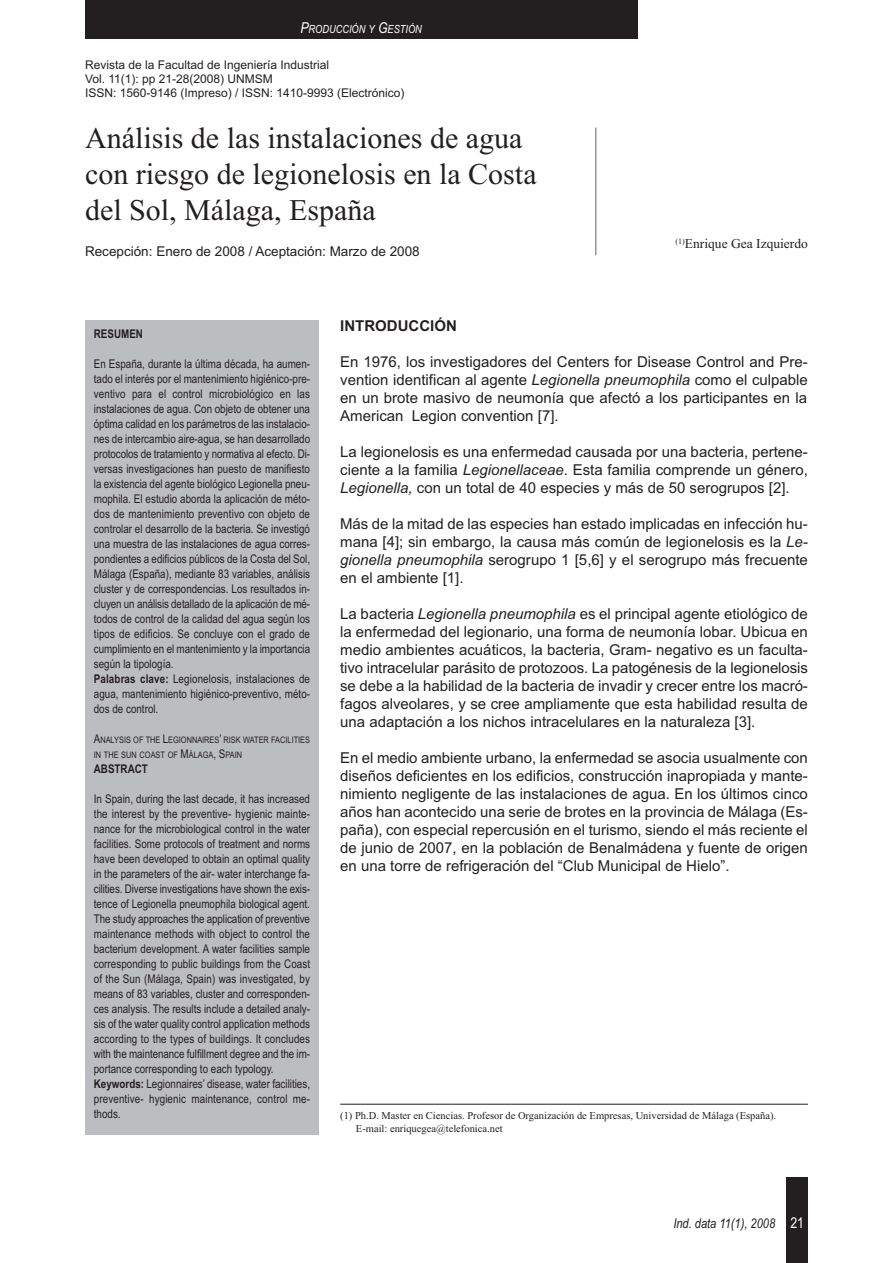
<style>
.page{position:relative;width:893px;height:1263px;background:#fff}
.page>*{position:absolute;margin:0;border:0;box-sizing:border-box;transform-origin:0 0}
.t1{font:30px/36px "Times New Roman";color:#231f20}
.t2{font:15px/18px "Arial";color:#231f20;text-align:justify}
.t3{font:700 15px "Arial";color:#231f20}
.t4{font:13.5px "Arial";color:#231f20}
.t5{font:13.5px "Times New Roman";color:#231f20}
.t6{font:italic 13.5px "Arial Narrow";color:#231f20}
.t7{font:12px/15px "Arial Narrow";color:#231f20}
.t8{font:12px/14.2px "Arial";color:#231f20}
.t9{font:700 12px "Arial Narrow";color:#231f20}
.t10{font:italic 11.25px "Arial Narrow";color:#fff}
.t11{font:10.5px/12.6px "Times New Roman";color:#231f20}
.t12{font:9px/15px "Arial Narrow";color:#231f20}
.s1{font-size:15px}
.s2{font-weight:700}
.s3{font-size:12px}
.s4{font-style:italic}
.s5{font-style:normal;font-size:15px;color:#fff}
</style>
<div class="page">
<div style="left:787px;top:1178px;width:21px;height:85px;background:#231f20"></div>
<div style="left:85px;top:0;width:553px;height:38px;background:#231f20"></div>
<div style="left:85px;top:320px;width:234px;height:815px;background:#bcbdc0"></div>
<hr style="left:595px;top:128px;width:1px;height:127px;background:#939598">
<hr style="left:340px;top:1104px;width:468px;height:1px;background:#231f20">
<p class="t10" style="left:300px;top:22px;width:123px"><span class="s1">P</span>RODUCCIÓN Y <span class="s1">G</span>ESTIÓN</p>
<p class="t8" style="left:85px;top:57px;width:321px">Revista de la Facultad de Ingeniería Industrial<br>Vol. 11(1): pp 21-28(2008) UNMSM<br>ISSN: 1560-9146 (Impreso) / ISSN: 1410-9993 (Electrónico)</p>
<h1 class="t1" style="left:85px;top:120px;width:453px">Análisis de las instalaciones de agua con riesgo de legionelosis en la Costa del Sol, Málaga, España</h1>
<p class="t4" style="left:85px;top:244px;width:336px">Recepción: Enero de 2008 / Aceptación: Marzo de 2008</p>
<p class="t5" style="left:675px;top:235px;width:134px"><sup>(1)</sup>Enrique Gea Izquierdo</p>
<p class="t9" style="left:94px;top:327px;width:51px">RESUMEN</p>
<p class="t7" style="left:94px;top:357px;width:218px">En España, durante la última década, ha aumen&shy;tado el interés por el mantenimiento higiénico-pre&shy;ventivo para el control microbiológico en las instalaciones de agua. Con objeto de obtener una óptima calidad en los parámetros de las instalacio&shy;nes de intercambio aire-agua, se han desarrollado protocolos de tratamiento y normativa al efecto. Di&shy;versas investigaciones han puesto de manifiesto la existencia del agente biológico Legionella pneu&shy;mophila. El estudio aborda la aplicación de méto&shy;dos de mantenimiento preventivo con objeto de controlar el desarrollo de la bacteria. Se investigó una muestra de las instalaciones de agua corres&shy;pondientes a edificios públicos de la Costa del Sol, Málaga (España), mediante 83 variables, análisis cluster y de correspondencias. Los resultados in&shy;cluyen un análisis detallado de la aplicación de mé&shy;todos de control de la calidad del agua según los tipos de edificios. Se concluye con el grado de cumplimiento en el mantenimiento y la importancia según la tipología.<br><span class="s2">Palabras clave:</span> Legionelosis, instalaciones de agua, mantenimiento higiénico-preventivo, méto&shy;dos de control.</p>
<p class="t12" style="left:94px;top:733px;width:218px"><span class="s3">A</span>NALYSIS OF THE <span class="s3">L</span>EGIONNAIRES<span class="s3">’</span> RISK WATER FACILITIES<br>IN THE SUN COAST OF <span class="s3">M</span>ÁLAGA<span class="s3">, S</span>PAIN</p>
<p class="t9" style="left:94px;top:762px;width:56px">ABSTRACT</p>
<p class="t7" style="left:94px;top:792px;width:218px">In Spain, during the last decade, it has increased the interest by the preventive- hygienic mainte&shy;nance for the microbiological control in the water facilities. Some protocols of treatment and norms have been developed to obtain an optimal quality in the parameters of the air- water interchange fa&shy;cilities. Diverse investigations have shown the exis&shy;tence of Legionella pneumophila biological agent.<br>The study approaches the application of preventive maintenance methods with object to control the bacterium development. A water facilities sample corresponding to public buildings from the Coast of the Sun (Málaga, Spain) was investigated, by means of 83 variables, cluster and corresponden&shy;ces analysis. The results include a detailed analy&shy;sis of the water quality control application methods according to the types of buildings. It concludes with the maintenance fulfillment degree and the im&shy;portance corresponding to each typology.<br><span class="s2">Keywords:</span> Legionnaires’ disease, water facilities, preventive- hygienic maintenance, control me&shy;thods.</p>
<p class="t3" style="left:340px;top:317px;width:118px">INTRODUCCIÓN</p>
<p class="t2" style="left:340px;top:353px;width:469px">En 1976, los investigadores del Centers for Disease Control and Pre&shy;vention identifican al agente <span class="s4">Legionella pneumophila</span> como el culpable en un brote masivo de neumonía que afectó a los participantes en la American Legion convention [7].</p>
<p class="t2" style="left:340px;top:443px;width:469px">La legionelosis es una enfermedad causada por una bacteria, pertene&shy;ciente a la familia <span class="s4">Legionellaceae</span>. Esta familia comprende un género, <span class="s4">Legionella,</span> con un total de 40 especies y más de 50 serogrupos [2].</p>
<p class="t2" style="left:340px;top:515px;width:469px">Más de la mitad de las especies han estado implicadas en infección hu&shy;mana [4]; sin embargo, la causa más común de legionelosis es la <span class="s4">Le&shy;gionella pneumophila</span> serogrupo 1 [5,6] y el serogrupo más frecuente en el ambiente [1].</p>
<p class="t2" style="left:340px;top:605px;width:469px">La bacteria <span class="s4">Legionella pneumophila</span> es el principal agente etiológico de la enfermedad del legionario, una forma de neumonía lobar. Ubicua en medio ambientes acuáticos, la bacteria, Gram- negativo es un faculta&shy;tivo intracelular parásito de protozoos. La patogénesis de la legionelosis se debe a la habilidad de la bacteria de invadir y crecer entre los macró&shy;fagos alveolares, y se cree ampliamente que esta habilidad resulta de una adaptación a los nichos intracelulares en la naturaleza [3].</p>
<p class="t2" style="left:340px;top:749px;width:469px">En el medio ambiente urbano, la enfermedad se asocia usualmente con diseños deficientes en los edificios, construcción inapropiada y mante&shy;nimiento negligente de las instalaciones de agua. En los últimos cinco años han acontecido una serie de brotes en la provincia de Málaga (Es&shy;paña), con especial repercusión en el turismo, siendo el más reciente el de junio de 2007, en la población de Benalmádena y fuente de origen en una torre de refrigeración del “Club Municipal de Hielo”.</p>
<p class="t11" style="left:356px;top:1109px;width:422px;text-indent:-16px">(1) Ph.D. Master en Ciencias. Profesor de Organización de Empresas, Universidad de Málaga (España).<br>E-mail: enriquegea@telefonica.net</p>
<p class="t6" style="left:673px;top:1215px;width:132px">Ind. data 11(1), 2008 <span class="s5">21</span></p>
</div>
